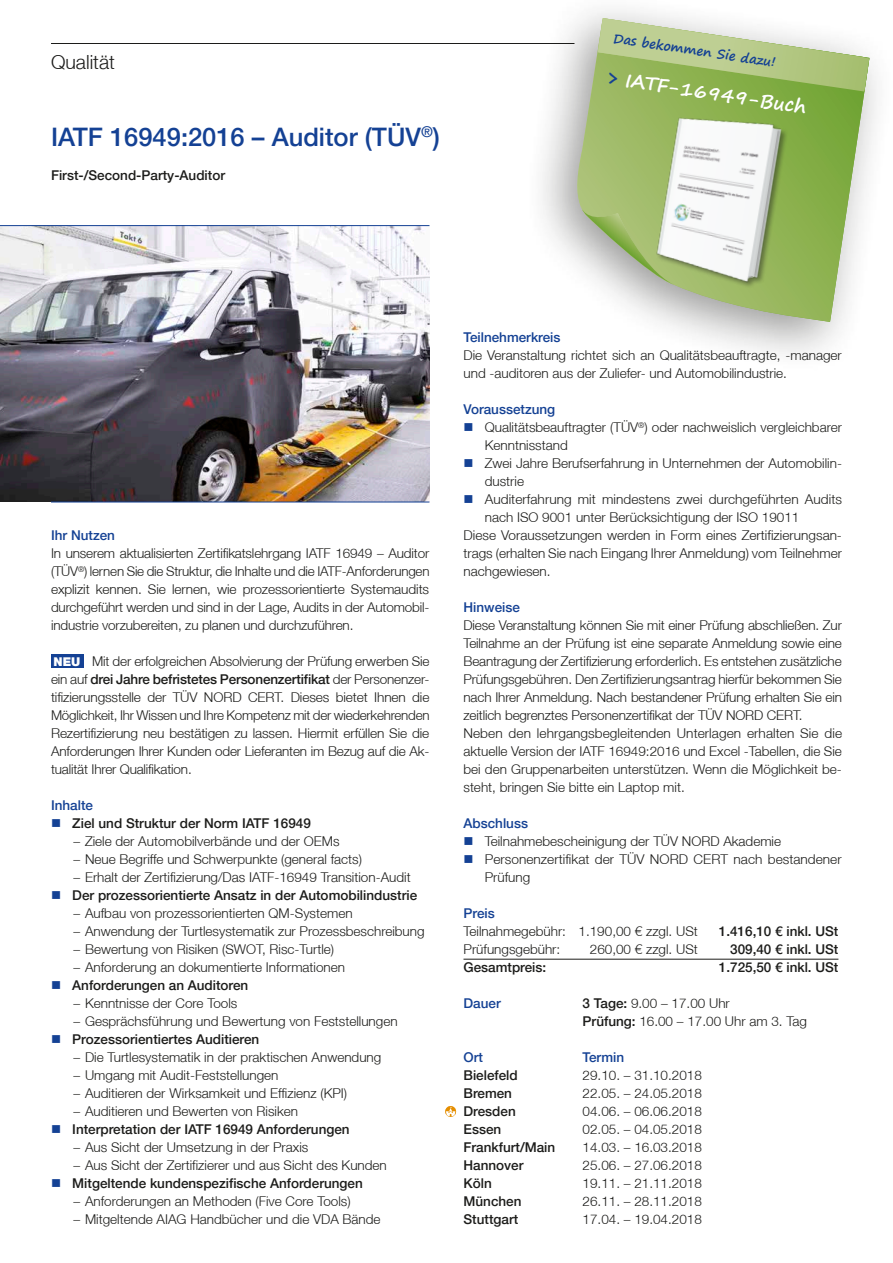
<style>
.page{position:relative;width:893px;height:1263px;background:#fff}
.page>*{position:absolute;margin:0;border:0;box-sizing:border-box;transform-origin:0 0}
.t1{font:500 25.5px "Helvetica Neue LT";color:#144194}
.t2{font:300 19.5px "Helvetica Neue LT";color:#1c1c1a}
.t3{font:700 18.9px "Segoe Print";color:#fff}
.t4{font:300 13.5px/18px "Helvetica Neue LT";color:#1c1c1a}
.t5{font:500 13.5px "Helvetica Neue LT";color:#1c1c1a}
.t6{font:500 13.5px "Helvetica Neue LT";color:#144194}
.t7{font:700 13.05px "Segoe Print";color:#144194}
.s1{color:#144194}
.s2{font-weight:900;font-size:12.15px;color:#fff}
.s3{font-weight:500}
</style>
<div class="page">
<hr style="left:51px;top:43px;width:523px;height:1px;background:#1c1c1a">
<img style="left:0;top:226px;width:429px;height:276px">
<hr style="left:0;top:225px;width:429px;height:1px;background:#144194">
<hr style="left:51px;top:502px;width:378px;height:1px;background:#144194">
<div style="left:51px;top:654px;width:32px;height:14px;background:#144194"></div>
<hr style="left:463px;top:959px;width:375px;height:1px;background:#1c1c1a">
<div style="left:523px;top:0;width:370px;height:374px;background:#1c1c1a;opacity:.45"></div>
<svg style="left:570px;top:18px;width:299px;height:304px"></svg>
<svg style="left:581px;top:207px;width:62px;height:77px;background:#b9c6a2"></svg>
<svg style="left:598px;top:18px;width:271px;height:74px"></svg>
<img style="left:643px;top:105px;width:158px;height:191px">
<svg style="left:445px;top:1106px;width:11px;height:11px"></svg>
<h2 class="t2" style="left:51px;top:50px;width:65px">Qualität</h2>
<h1 class="t1" style="left:51px;top:121px;width:390px">IATF 16949:2016 – Auditor (TÜV<sup>®</sup>)</h1>
<p class="t5" style="left:51px;top:167px;width:176px">First-/Second-Party-Auditor</p>
<p class="t7" style="left:616px;top:26px;width:165px;rotate:9deg">Das bekommen Sie dazu!</p>
<h3 class="t3" style="left:610px;top:59px;width:202px;rotate:9deg"><span class="s1">&gt;</span> IATF-16949-Buch</h3>
<p class="t6" style="left:51px;top:527px;width:66px">Ihr Nutzen</p>
<p class="t4" style="left:51px;top:544px;width:380px;text-align:justify">In unserem aktualisierten Zertifikatslehrgang IATF 16949 – Auditor (TÜV<sup>®</sup>) lernen Sie die Struktur, die Inhalte und die IATF-Anforderungen explizit kennen. Sie lernen, wie prozessorientierte Systemaudits durchgeführt werden und sind in der Lage, Audits in der Automobil&shy;industrie vorzubereiten, zu planen und durchzuführen.</p>
<p class="t4" style="left:51px;top:652px;width:380px;text-align:justify"><span class="s2">NEU</span> Mit der erfolgreichen Absolvierung der Prüfung erwerben Sie ein auf <span class="s3">drei Jahre befristetes Personenzertifikat</span> der Personenzer&shy;tifizierungsstelle der TÜV NORD CERT. Dieses bietet Ihnen die Möglichkeit, Ihr Wissen und Ihre Kompetenz mit der wiederkehrenden Rezertifizierung neu bestätigen zu lassen. Hiermit erfüllen Sie die Anforderungen Ihrer Kunden oder Lieferanten im Bezug auf die Ak&shy;tualität Ihrer Qualifikation.</p>
<p class="t6" style="left:51px;top:797px;width:44px">Inhalte</p>
<p class="t5" style="left:72px;top:815px;width:240px">Ziel und Struktur der Norm IATF 16949</p>
<p class="t4" style="left:73px;top:832px;width:268px">– Ziele der Automobilverbände und der OEMs</p>
<p class="t4" style="left:73px;top:850px;width:290px">– Neue Begriffe und Schwerpunkte (general facts)</p>
<p class="t4" style="left:73px;top:868px;width:339px">– Erhalt der Zertifizierung/Das IATF-16949 Transition-Audit</p>
<p class="t5" style="left:72px;top:887px;width:346px">Der prozessorientierte Ansatz in der Automobilindustrie</p>
<p class="t4" style="left:73px;top:904px;width:281px">– Aufbau von prozessorientierten QM-Systemen</p>
<p class="t4" style="left:73px;top:922px;width:353px">– Anwendung der Turtlesystematik zur Prozessbeschreibung</p>
<p class="t4" style="left:73px;top:940px;width:262px">– Bewertung von Risiken (SWOT, Risc-Turtle)</p>
<p class="t4" style="left:73px;top:958px;width:273px">– Anforderung an dokumentierte Informationen</p>
<p class="t5" style="left:72px;top:977px;width:178px">Anforderungen an Auditoren</p>
<p class="t4" style="left:73px;top:994px;width:165px">– Kenntnisse der Core Tools</p>
<p class="t4" style="left:73px;top:1012px;width:326px">– Gesprächsführung und Bewertung von Feststellungen</p>
<p class="t5" style="left:72px;top:1031px;width:189px">Prozessorientiertes Auditieren</p>
<p class="t4" style="left:73px;top:1048px;width:309px">– Die Turtlesystematik in der praktischen Anwendung</p>
<p class="t4" style="left:73px;top:1066px;width:207px">– Umgang mit Audit-Feststellungen</p>
<p class="t4" style="left:73px;top:1084px;width:275px">– Auditieren der Wirksamkeit und Effizienz (KPI)</p>
<p class="t4" style="left:73px;top:1102px;width:226px">– Auditieren und Bewerten von Risiken</p>
<p class="t5" style="left:72px;top:1121px;width:279px">Interpretation der IATF 16949 Anforderungen</p>
<p class="t4" style="left:73px;top:1138px;width:236px">– Aus Sicht der Umsetzung in der Praxis</p>
<p class="t4" style="left:73px;top:1156px;width:315px">– Aus Sicht der Zertifizierer und aus Sicht des Kunden</p>
<p class="t5" style="left:72px;top:1175px;width:292px">Mitgeltende kundenspezifische Anforderungen</p>
<p class="t4" style="left:73px;top:1192px;width:279px">– Anforderungen an Methoden (Five Core Tools)</p>
<p class="t4" style="left:73px;top:1210px;width:309px">– Mitgeltende AIAG Handbücher und die VDA Bände</p>
<p class="t6" style="left:463px;top:329px;width:99px">Teilnehmerkreis</p>
<p class="t4" style="left:463px;top:346px;width:380px">Die Veranstaltung richtet sich an Qualitätsbeauftragte, -manager und -auditoren aus der Zuliefer- und Automobilindustrie.</p>
<p class="t6" style="left:463px;top:401px;width:93px">Voraussetzung</p>
<p class="t4" style="left:485px;top:418px;width:359px">Qualitätsbeauftragter (TÜV<sup>®</sup>) oder nachweislich vergleichbarer</p>
<p class="t4" style="left:485px;top:436px;width:84px">Kenntnisstand</p>
<p class="t4" style="left:485px;top:454px;width:359px">Zwei Jahre Berufserfahrung in Unternehmen der Automobilin-</p>
<p class="t4" style="left:485px;top:472px;width:41px">dustrie</p>
<p class="t4" style="left:485px;top:490px;width:359px">Auditerfahrung mit mindestens zwei durchgeführten Audits</p>
<p class="t4" style="left:485px;top:508px;width:316px">nach ISO 9001 unter Berücksichtigung der ISO 19011</p>
<p class="t4" style="left:463px;top:526px;width:380px">Diese Voraussetzungen werden in Form eines Zertifizierungsan-</p>
<p class="t4" style="left:463px;top:544px;width:380px">trags (erhalten Sie nach Eingang Ihrer Anmeldung) vom Teilnehmer</p>
<p class="t4" style="left:463px;top:562px;width:89px">nachgewiesen.</p>
<p class="t6" style="left:463px;top:599px;width:58px">Hinweise</p>
<p class="t4" style="left:463px;top:616px;width:380px">Diese Veranstaltung können Sie mit einer Prüfung abschließen. Zur Teilnahme an der Prüfung ist eine separate Anmeldung sowie eine Beantragung der Zertifizierung erforderlich. Es entstehen zusätzliche Prüfungsgebühren. Den Zertifizierungsantrag hierfür bekommen Sie nach Ihrer Anmeldung. Nach bestandener Prüfung erhalten Sie ein zeitlich begrenztes Personenzertifikat der TÜV NORD CERT.<br>Neben den lehrgangsbegleitenden Unterlagen erhalten Sie die aktuelle Version der IATF 16949:2016 und Excel -Tabellen, die Sie bei den Gruppenarbeiten unterstützen. Wenn die Möglichkeit be&shy;steht, bringen Sie bitte ein Laptop mit.</p>
<p class="t6" style="left:463px;top:815px;width:66px">Abschluss</p>
<p class="t4" style="left:485px;top:832px;width:358px">Teilnahmebescheinigung der TÜV NORD Akademie<br>Personenzertifikat der TÜV NORD CERT nach bestandener<br>Prüfung</p>
<p class="t6" style="left:463px;top:905px;width:33px">Preis</p>
<p class="t4" style="left:463px;top:922px;width:236px">Teilnahmegebühr: 1.190,00 € zzgl. USt</p>
<p class="t5" style="left:719px;top:923px;width:121px">1.416,10 € inkl. USt</p>
<p class="t4" style="left:463px;top:940px;width:98px">Prüfungsgebühr:</p>
<p class="t4" style="left:590px;top:940px;width:110px">260,00 € zzgl. USt</p>
<p class="t5" style="left:730px;top:941px;width:110px">309,40 € inkl. USt</p>
<p class="t5" style="left:463px;top:959px;width:84px">Gesamtpreis:</p>
<p class="t5" style="left:719px;top:959px;width:121px">1.725,50 € inkl. USt</p>
<p class="t6" style="left:463px;top:995px;width:39px">Dauer</p>
<p class="t4" style="left:583px;top:994px;width:226px"><span class="s3">3 Tage:</span> 9.00 – 17.00 Uhr<br><span class="s3">Prüfung:</span> 16.00 – 17.00 Uhr am 3. Tag</p>
<p class="t6" style="left:463px;top:1049px;width:21px">Ort</p>
<p class="t6" style="left:583px;top:1049px;width:43px">Termin</p>
<p class="t5" style="left:463px;top:1067px;width:56px">Bielefeld</p>
<p class="t4" style="left:583px;top:1066px;width:121px">29.10. – 31.10.2018</p>
<p class="t5" style="left:463px;top:1085px;width:50px">Bremen</p>
<p class="t4" style="left:583px;top:1084px;width:121px">22.05. – 24.05.2018</p>
<p class="t5" style="left:463px;top:1103px;width:54px">Dresden</p>
<p class="t4" style="left:583px;top:1102px;width:121px">04.06. – 06.06.2018</p>
<p class="t5" style="left:463px;top:1121px;width:39px">Essen</p>
<p class="t4" style="left:583px;top:1120px;width:121px">02.05. – 04.05.2018</p>
<p class="t5" style="left:463px;top:1139px;width:93px">Frankfurt/Main</p>
<p class="t4" style="left:583px;top:1138px;width:121px">14.03. – 16.03.2018</p>
<p class="t5" style="left:463px;top:1157px;width:62px">Hannover</p>
<p class="t4" style="left:583px;top:1156px;width:121px">25.06. – 27.06.2018</p>
<p class="t5" style="left:463px;top:1175px;width:30px">Köln</p>
<p class="t4" style="left:583px;top:1174px;width:121px">19.11. – 21.11.2018</p>
<p class="t5" style="left:463px;top:1193px;width:60px">München</p>
<p class="t4" style="left:583px;top:1192px;width:121px">26.11. – 28.11.2018</p>
<p class="t5" style="left:463px;top:1211px;width:56px">Stuttgart</p>
<p class="t4" style="left:583px;top:1210px;width:121px">17.04. – 19.04.2018</p>
</div>
